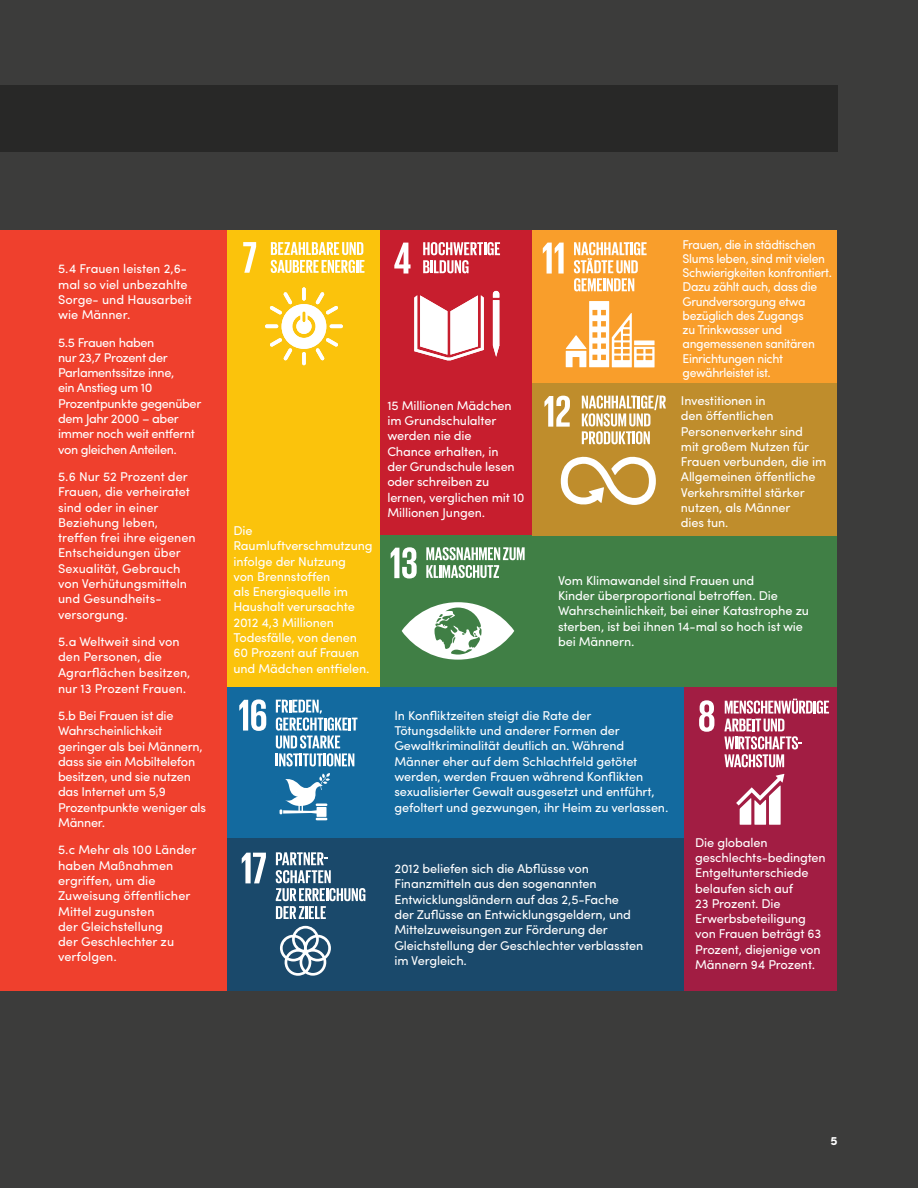
<style>
.page{position:relative;width:918px;height:1188px;background:#3c3c3b}
.page>*{position:absolute;margin:0;border:0;box-sizing:border-box;transform-origin:0 0}
.t1{font:12.75px/15.3px "Sofia Pro";letter-spacing:-.01em;color:#fff}
.t2{font:12.75px/14.2px "Sofia Pro";letter-spacing:-.03em;color:#fff;scale:.96 1}
.t3{font:12.75px/15.3px "Sofia Pro";letter-spacing:-.03em;color:#fff}
.t4{font:700 12px "Sofia Pro";color:#fff}
.s1{font-size:13.5px}
.s2{font-size:12px}
</style>
<div class="page">
<div style="left:0;top:230px;width:228px;height:761px;background:#ef402d"></div>
<div style="left:532px;top:230px;width:305px;height:153px;background:#f99e2b"></div>
<div style="left:228px;top:230px;width:152px;height:457px;background:#fbc30c"></div>
<div style="left:380px;top:535px;width:457px;height:152px;background:#407f45"></div>
<div style="left:684px;top:687px;width:153px;height:304px;background:#a21d43"></div>
<div style="left:228px;top:687px;width:456px;height:152px;background:#136a9f"></div>
<svg style="left:566px;top:301px;width:89px;height:66px"></svg>
<div style="left:228px;top:839px;width:456px;height:152px;background:#1a496b"></div>
<svg style="left:265px;top:324px;width:13px;height:4px"></svg>
<svg style="left:330px;top:324px;width:13px;height:4px"></svg>
<svg style="left:302px;top:287px;width:4px;height:14px"></svg>
<hr style="left:302px;top:352px;width:4px;height:13px;background:#fff;border-radius:2px">
<svg style="left:270px;top:292px;width:68px;height:69px"></svg>
<div style="left:380px;top:230px;width:152px;height:305px;background:#c71e2e"></div>
<svg style="left:493px;top:291px;width:6px;height:66px"></svg>
<svg style="left:414px;top:295px;width:70px;height:65px"></svg>
<div style="left:532px;top:383px;width:305px;height:152px;background:#bf8d2c"></div>
<div style="left:0;top:85px;width:838px;height:66px;background:#282827"></div>
<svg style="left:736px;top:774px;width:48px;height:51px"></svg>
<svg style="left:279px;top:773px;width:51px;height:47px"></svg>
<svg style="left:280px;top:926px;width:51px;height:50px"></svg>
<svg style="left:402px;top:602px;width:112px;height:58px"></svg>
<svg style="left:561px;top:456px;width:95px;height:49px"></svg>
<svg style="left:394px;top:243px;width:17px;height:31px"></svg>
<svg style="left:423px;top:242px;width:77px;height:31px"></svg>
<svg style="left:243px;top:242px;width:13px;height:31px"></svg>
<svg style="left:271px;top:242px;width:93px;height:31px"></svg>
<svg style="left:699px;top:700px;width:15px;height:32px"></svg>
<svg style="left:724px;top:699px;width:105px;height:68px"></svg>
<svg style="left:543px;top:243px;width:21px;height:31px"></svg>
<svg style="left:574px;top:242px;width:73px;height:49px"></svg>
<svg style="left:544px;top:396px;width:26px;height:31px"></svg>
<svg style="left:582px;top:395px;width:84px;height:49px"></svg>
<svg style="left:391px;top:547px;width:26px;height:32px"></svg>
<svg style="left:426px;top:547px;width:99px;height:31px"></svg>
<svg style="left:239px;top:699px;width:27px;height:32px"></svg>
<svg style="left:276px;top:700px;width:82px;height:66px"></svg>
<svg style="left:242px;top:853px;width:24px;height:30px"></svg>
<svg style="left:276px;top:852px;width:89px;height:67px"></svg>
<p class="t1" style="left:58px;top:260px;width:135px">5.4 Frauen leisten 2,6- mal so viel unbezahlte<br>Sorge- und Hausarbeit wie Männer.</p>
<p class="t3" style="left:58px;top:334px;width:145px">5.5 Frauen haben<br>nur 23,7 Prozent der<br>Parlamentssitze inne,<br>ein Anstieg um 10<br>Prozentpunkte gegenüber dem Jahr 2000 – aber immer noch weit entfernt von gleichen Anteilen.</p>
<p class="t1" style="left:58px;top:468px;width:139px">5.6 Nur 52 Prozent der<br>Frauen, die verheiratet sind oder in einer<br>Beziehung leben, treffen frei ihre eigenen<br>Entscheidungen über<br>Sexualität, Gebrauch von Verhütungsmitteln und Gesundheits&shy;versorgung.</p>
<p class="t1" style="left:58px;top:633px;width:134px">5.a Weltweit sind von den Personen, die<br>Agrarflächen besitzen, nur 13 Prozent Frauen<span class="s1">.</span></p>
<p class="t1" style="left:58px;top:707px;width:149px">5.b Bei Frauen ist die<br>Wahrscheinlichkeit geringer als bei Männern, dass sie ein Mobiltelefon besitzen, und sie nutzen das Internet um 5,9<br>Prozentpunkte weniger als<br>Männer.</p>
<p class="t1" style="left:58px;top:841px;width:140px">5.c Mehr als 100 Länder haben Maßnahmen ergriffen, um die<br>Zuweisung öffentlicher<br>Mittel zugunsten<br>der Gleichstellung<br>der Geschlechter zu verfolgen.</p>
<p class="t1" style="left:233px;top:522px;width:141px">Die<br>Raumluftverschmutzung infolge der Nutzung<br>von Brennstoffen<br>als Energiequelle im<br>Haushalt verursachte<br>2012 4,3 Millionen<br>Todesfälle, von denen<br>60 Prozent auf Frauen und Mädchen entfielen.</p>
<p class="t1" style="left:387px;top:397px;width:139px">15 Millionen Mädchen im Grundschulalter werden nie die<br>Chance erhalten, in<br>der Grundschule lesen oder schreiben zu lernen, verglichen mit 10<br>Millionen Jungen.</p>
<p class="t2" style="left:683px;top:236px;width:157px">Frauen, die in städtischen<br>Slums leben, sind mit vielen<br>Schwierigkeiten konfrontiert.<br>Dazu zählt auch, dass die<br>Grundversorgung etwa bezüglich des Zugangs<br>zu Trinkwasser und angemessenen sanitären<br>Einrichtungen nicht gewährleistet ist.</p>
<p class="t1" style="left:681px;top:392px;width:147px">Investitionen in<br>den öffentlichen<br>Personenverkehr sind<br>mit großem Nutzen für<br>Frauen verbunden, die im<br>Allgemeinen öffentliche<br>Verkehrsmittel stärker nutzen, als Männer<br>dies tun<span class="s2">.</span></p>
<p class="t1" style="left:558px;top:572px;width:253px">Vom Klimawandel sind Frauen und<br>Kinder überproportional betroffen. Die Wahrscheinlichkeit, bei einer Katastrophe zu sterben, ist bei ihnen 14-mal so hoch ist wie bei Männern.</p>
<p class="t1" style="left:394px;top:707px;width:275px">In Konfliktzeiten steigt die Rate der Tötungsdelikte und anderer Formen der Gewaltkriminalität deutlich an. Während Männer eher auf dem Schlachtfeld getötet werden, werden Frauen während Konflikten sexualisierter Gewalt ausgesetzt und entführt, gefoltert und gezwungen, ihr Heim zu verlassen.</p>
<p class="t1" style="left:394px;top:860px;width:250px">2012 beliefen sich die Abflüsse von Finanzmitteln aus den sogenannten Entwicklungsländern auf das 2,5-Fache<br>der Zuflüsse an Entwicklungsgeldern, und Mittelzuweisungen zur Förderung der Gleichstellung der Geschlechter verblassten im Vergleich.</p>
<p class="t1" style="left:695px;top:834px;width:132px">Die globalen geschlechts-bedingten<br>Entgeltunterschiede belaufen sich auf<br>23 Prozent. Die<br>Erwerbsbeteiligung von Frauen beträgt 63<br>Prozent, diejenige von<br>Männern 94 Prozent.</p>
<p class="t4" style="left:831px;top:1132px;width:9px">5</p>
</div>
